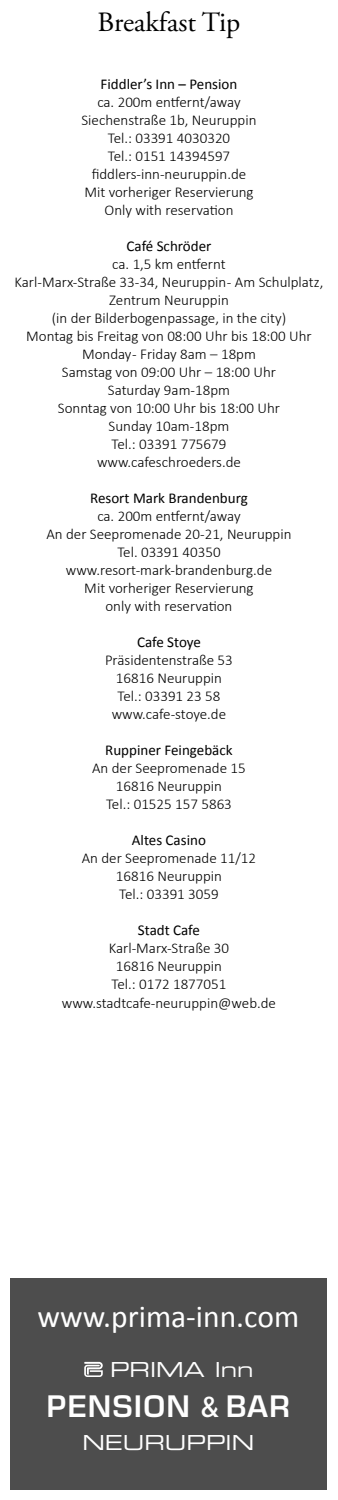
<style>
.page{position:relative;width:338px;height:1500px;background:#fff}
.page>*{position:absolute;margin:0;border:0;box-sizing:border-box;transform-origin:0 0}
.t1{font:31.5px "Calibri";color:#fff}
.t2{font:600 29.94px "Eurostile LT Pro";letter-spacing:.01em;color:#fff}
.t3{font:27.9px "Adobe Garamond Pro";color:#000}
.t4{font:20.7px "Eurostile LTW03 Extended 2";color:#fff}
.t5{font:300 15px/18px "Calibri";color:#000;text-align:center}
.t6{font:15px "Calibri";color:#000}
.s1{font-family:"Formata";font-weight:400;font-size:29.73px}
</style>
<div class="page">
<div style="left:10px;top:1278px;width:316px;height:211px;background:#4d4d4d"></div>
<svg style="left:84px;top:1362px;width:19px;height:15px"></svg>
<h3 class="t3" style="left:97px;top:5px;width:144px">Breakfast Tip</h3>
<p class="t6" style="left:100px;top:73px;width:138px">Fiddler’s Inn – Pension</p>
<p class="t5" style="left:81px;top:93px;width:176px">ca. 200m entfernt/away<br>Siechenstraße 1b, Neuruppin<br>Tel.: 03391 4030320<br>Tel.: 0151 14394597 fiddlers-inn-neuruppin.de<br>Mit vorheriger Reservierung<br>Only with reservation</p>
<p class="t6" style="left:126px;top:235px;width:86px">Café Schröder</p>
<p class="t5" style="left:15px;top:255px;width:310px">ca. 1,5 km entfernt<br>Karl-Marx-Straße 33-34, Neuruppin - Am Schulplatz,<br>Zentrum Neuruppin<br>(in der Bilderbogenpassage, in the city)<br>Montag bis Freitag von 08:00 Uhr bis 18:00 Uhr<br>Monday - Friday 8am – 18pm<br>Samstag von 09:00 Uhr – 18:00 Uhr<br>Saturday 9am-18pm<br>Sonntag von 10:00 Uhr bis 18:00 Uhr<br>Sunday 10am-18pm<br>Tel.: 03391 775679<br>www.cafeschroeders.de</p>
<p class="t6" style="left:90px;top:487px;width:159px">Resort Mark Brandenburg</p>
<p class="t5" style="left:46px;top:507px;width:246px">ca. 200m entfernt/away<br>An der Seepromenade 20-21, Neuruppin<br>Tel. 03391 40350 www.resort-mark-brandenburg.de<br>Mit vorheriger Reservierung<br>only with reservation</p>
<p class="t6" style="left:137px;top:631px;width:65px">Cafe Stoye</p>
<p class="t5" style="left:105px;top:651px;width:129px">Präsidentenstraße 53<br>16816 Neuruppin<br>Tel.: 03391 23 58 www.cafe-stoye.de</p>
<p class="t6" style="left:105px;top:739px;width:129px">Ruppiner Feingebäck</p>
<p class="t5" style="left:92px;top:759px;width:155px">An der Seepromenade 15<br>16816 Neuruppin<br>Tel.: 01525 157 5863</p>
<p class="t6" style="left:132px;top:829px;width:75px">Altes Casino</p>
<p class="t5" style="left:82px;top:849px;width:176px">An der Seepromenade 11/12<br>16816 Neuruppin<br>Tel.: 03391 3059</p>
<p class="t6" style="left:138px;top:919px;width:63px">Stadt Cafe</p>
<p class="t5" style="left:109px;top:939px;width:122px;text-align:left">Karl-Marx-Straße 30<br>16816 Neuruppin<br>Tel.: 0172 1877051</p>
<p class="t5" style="left:62px;top:994px;width:215px">www.stadtcafe-neuruppin@web.de</p>
<h1 class="t1" style="left:37px;top:1295px;width:263px">www.prima-inn.com</h1>
<h3 class="t4" style="left:110px;top:1355px;width:145px">PRIMA Inn</h3>
<h2 class="t2" style="left:46px;top:1388px;width:246px">PENSION <span class="s1">&amp;</span> BAR</h2>
<h3 class="t4" style="left:82px;top:1428px;width:173px">NEURUPPIN</h3>
</div>
